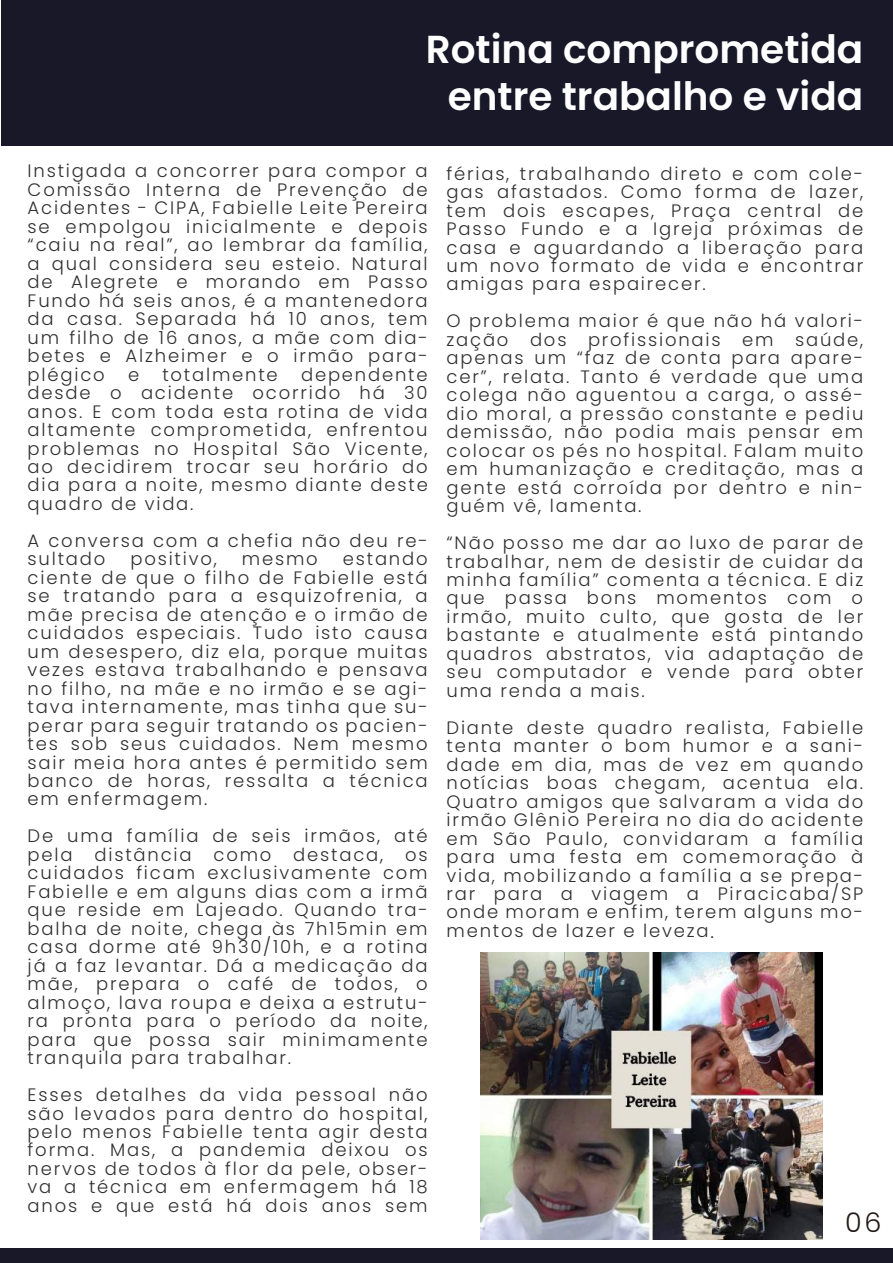
<style>
.page{position:relative;width:893px;height:1263px;background:#fff}
.page>*{position:absolute;margin:0;border:0;box-sizing:border-box;transform-origin:0 0}
.t1{font:600 39px/46.8px "Poppins";color:#fff;text-align:center}
.t2{font:300 27px "Poppins";color:#211915}
.t3{font:300 18px/18.5px "Poppins";letter-spacing:.1em;color:#303030;text-align:justify}
.s1{font-size:19.5px}
</style>
<div class="page">
<div style="left:0;top:1248px;width:893px;height:15px;background:#181828"></div>
<div style="left:2px;top:0;width:891px;height:224px;background:#181828"></div>
<div style="left:0;top:146px;width:893px;height:1006px;background:#fff"></div>
<img style="left:480px;top:953px;width:343px;height:287px">
<h1 class="t1" style="left:426px;top:26px;width:439px">Rotina comprometida entre trabalho e vida</h1>
<p class="t3" style="left:28px;top:162px;width:402px">Instigada a concorrer para compor a Comissão Interna de Prevenção de Acidentes - CIPA, Fabielle Leite Pereira se empolgou inicialmente e depois “caiu na real”, ao lembrar da família, a qual considera seu esteio. Natural de Alegrete e morando em Passo Fundo há seis anos, é a mantenedora da casa. Separada há 10 anos, tem um filho de 16 anos, a mãe com dia&shy;betes e Alzheimer e o irmão para&shy;plégico</p>
<p class="t3" style="left:28px;top:365px;width:402px;text-indent:273px">dependente desde o acidente ocorrido há 30 anos. E com toda esta rotina de vida altamente comprometida, enfrentou problemas no Hospital São Vicente, ao decidirem trocar seu horário do dia para a noite, mesmo diante deste quadro de vida.</p>
<p class="t3" style="left:28px;top:531px;width:402px">A conversa com a chefia não deu re&shy;sultado</p>
<p class="t3" style="left:128px;top:365px;width:13px">e</p>
<p class="t3" style="left:162px;top:365px;width:117px">totalmente</p>
<p class="t3" style="left:130px;top:550px;width:88px">positivo,</p>
<p class="t3" style="left:242px;top:550px;width:77px">mesmo</p>
<p class="t3" style="left:28px;top:550px;width:402px;text-indent:315px">estando ciente de que o filho de Fabielle está se tratando para a esquizofrenia, a mãe precisa de atenção e o irmão de cuidados especiais. Tudo isto causa um desespero, diz ela, porque muitas vezes estava trabalhando e pensava no filho, na mãe e no irmão e se agi&shy;tava internamente, mas tinha que su&shy;perar para seguir tratando os pacien&shy;tes sob seus cuidados. Nem mesmo sair meia hora antes é permitido sem banco de horas, ressalta a técnica em enfermagem.</p>
<p class="t3" style="left:28px;top:827px;width:402px">De uma família de seis irmãos, até pela distância como destaca, os cuidados ficam exclusivamente com Fabielle e em alguns dias com a irmã que reside em Lajeado. Quando tra&shy;balha de noite, chega às 7h15min em casa dorme até 9h30/10h, e a rotina já a faz levantar. Dá a medicação da mãe, prepara o café de todos, o almoço, lava roupa e deixa a estrutu&shy;ra pronta para o período da noite, para que possa sair minimamente tranquila para trabalhar.</p>
<p class="t3" style="left:28px;top:1085px;width:402px">Esses detalhes da vida pessoal não são levados para dentro do hospital, pelo menos Fabielle tenta agir desta forma. Mas, a pandemia deixou os nervos de todos à flor da pele, obser&shy;va a técnica em enfermagem há 18 anos e que está há dois anos sem</p>
<p class="t3" style="left:446px;top:164px;width:418px">férias, trabalhando direto e com cole&shy;gas afastados. Como forma de lazer, tem dois escapes, Praça central de Passo Fundo e a Igreja próximas de casa e aguardando a liberação para um novo formato de vida e encontrar amigas para espairecer.</p>
<p class="t3" style="left:446px;top:312px;width:418px">O problema maior é que não há valori&shy;zação dos profissionais em saúde, apenas um “faz de conta para apare&shy;cer”, relata. Tanto é verdade que uma colega não aguentou a carga, o assé&shy;dio moral, a pressão constante e pediu demissão, não podia mais pensar em colocar os pés no hospital. Falam muito em humanização e creditação, mas a gente está corroída por dentro e nin&shy;guém vê, lamenta.</p>
<p class="t3" style="left:446px;top:534px;width:418px">“Não posso me dar ao luxo de parar de trabalhar, nem de desistir de cuidar da minha família” comenta a técnica. E diz que passa bons momentos com o irmão, muito culto, que gosta de ler bastante e atualmente está pintando quadros abstratos, via adaptação de seu computador e vende para obter uma renda a mais.</p>
<p class="t3" style="left:446px;top:718px;width:418px">Diante deste quadro realista, Fabielle tenta manter o bom humor e a sani&shy;dade em dia, mas de vez em quando notícias boas chegam, acentua ela.<br>Quatro amigos que salvaram a vida do irmão Glênio Pereira no dia do acidente em São Paulo, convidaram a família para uma festa em comemoração à vida, mobilizando a família a se prepa&shy;rar para a viagem a Piracicaba/SP onde moram e enfim, terem alguns mo&shy;mentos de lazer e leveza<span class="s1">.</span></p>
<h2 class="t2" style="left:845px;top:1207px;width:38px">06</h2>
</div>
